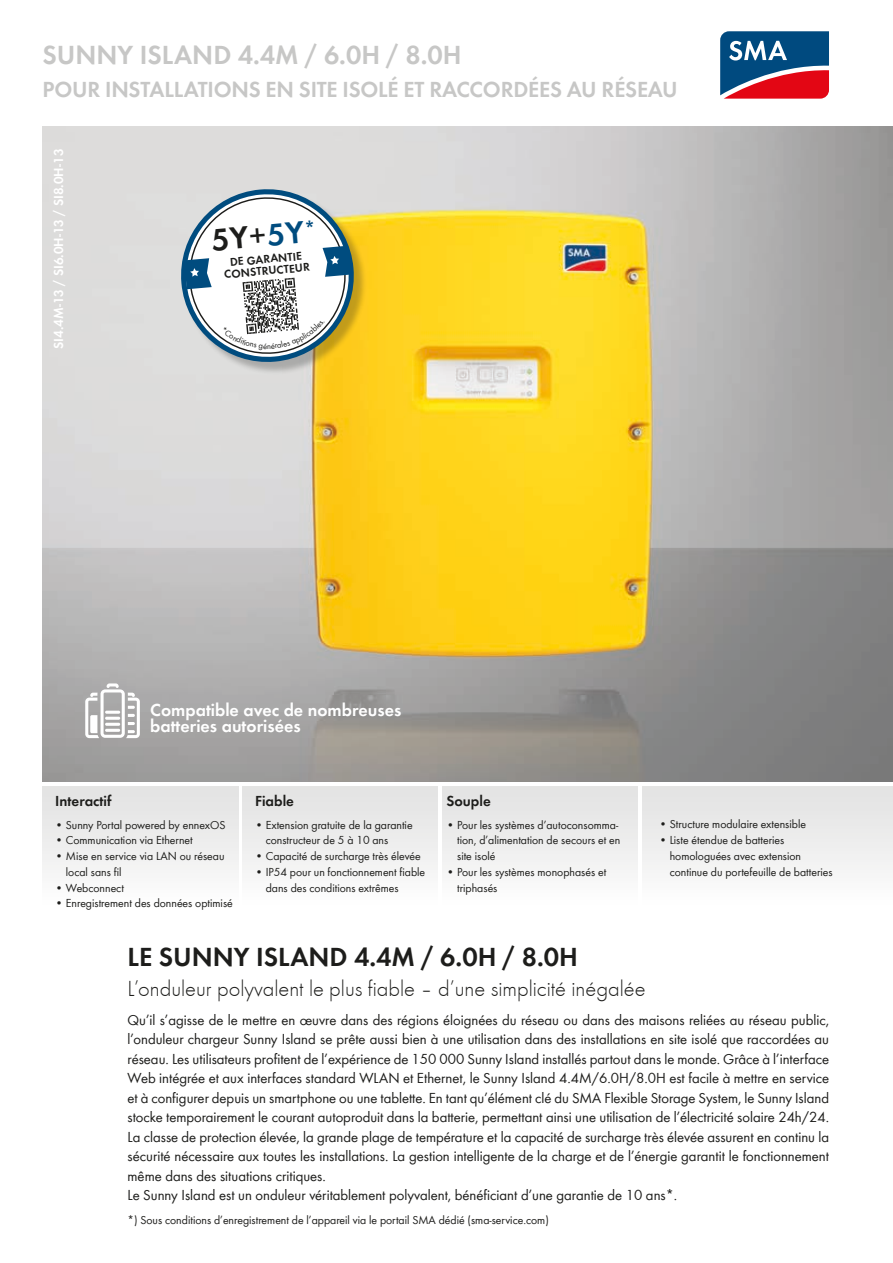
<style>
.page{position:relative;width:893px;height:1263px;background:#fff}
.page>*{position:absolute;margin:0;border:0;box-sizing:border-box;transform-origin:0 0}
.t1{font:600 31.95px "SMA Futura Global";color:#1d1d1b}
.t2{font:600 27px "SMA Futura Global";color:#1d1d1b}
.t3{font:600 27px "SMA Futura Global";color:#c7c7c6}
.t4{font:300 22.5px "SMA Futura Global";color:#1d1d1b}
.t5{font:600 22.5px "SMA Futura Global";letter-spacing:-.01em;color:#c7c7c6}
.t6{font:600 18px/16.5px "SMA Futura Global";color:#fff}
.t7{font:15px/19.5px "SMA Futura Global";color:#1d1d1b}
.t8{font:600 15px "SMA Futura Global";color:#1d1d1b}
.t9{font:600 13.5px "SMA Futura Global";color:#fff}
.t10{font:12px/15.8px "SMA Futura Global";color:#1d1d1b}
.t11{font:600 11.7px/11.7px "SMA Futura Global";color:#1d1d1b;text-align:center}
.s1{color:#004c7f}
</style>
<div class="page">
<svg style="left:720px;top:31px;width:109px;height:68px;background:#655375"></svg>
<img style="left:43px;top:126px;width:850px;height:656px">
<svg style="left:85px;top:683px;width:55px;height:55px"></svg>
<hr style="left:105px;top:711px;width:15px;height:3px;background:#fff;border-radius:2px">
<hr style="left:105px;top:717px;width:15px;height:3px;background:#fff;border-radius:2px">
<hr style="left:105px;top:723px;width:15px;height:3px;background:#fff;border-radius:2px">
<hr style="left:105px;top:729px;width:15px;height:3px;background:#fff;border-radius:2px">
<div style="left:43px;top:787px;width:195px;height:119px;background:linear-gradient(to bottom,#e1e1e1,#fdfdfd)"></div>
<div style="left:242px;top:787px;width:196px;height:119px;background:linear-gradient(to bottom,#e1e1e1,#fdfdfd)"></div>
<div style="left:442px;top:787px;width:196px;height:119px;background:linear-gradient(to bottom,#e1e1e1,#fdfdfd)"></div>
<div style="left:642px;top:787px;width:251px;height:119px;background:linear-gradient(to bottom,#e1e1e1,#fdfdfd)"></div>
<div style="left:183px;top:191px;width:184px;height:184px;background:#1d1d1b;opacity:.27"></div>
<svg style="left:177px;top:185px;width:181px;height:181px"></svg>
<h2 class="t3" style="left:43px;top:39px;width:421px">SUNNY ISLAND 4.4M / 6.0H / 8.0H</h2>
<h3 class="t5" style="left:43px;top:76px;width:637px">POUR INSTALLATIONS EN SITE ISOLÉ ET RACCORDÉES AU RÉSEAU</h3>
<p class="t9" style="left:51px;top:349px;width:201px;rotate:-90deg">SI4.4M-13 / SI6.0H-13 / SI8.0H-13</p>
<h1 class="t1" style="left:210px;top:221px;width:107px;rotate:-5deg">5Y+<span class="s1">5Y</span><sup>*</sup></h1>
<p class="t11" style="left:223px;top:257px;width:87px;rotate:-5deg">DE GARANTIE<br>CONSTRUCTEUR</p>
<p class="t6" style="left:150px;top:701px;width:253px">Compatible avec de nombreuses batteries autorisées</p>
<p class="t8" style="left:55px;top:792px;width:58px">Interactif</p>
<p class="t10" style="left:55px;top:816px;width:172px">• Sunny Portal powered by ennexOS</p>
<p class="t10" style="left:55px;top:832px;width:139px">• Communication via Ethernet</p>
<p class="t10" style="left:66px;top:848px;width:160px;text-indent:-11px">• Mise en service via LAN ou réseau local sans fil</p>
<p class="t10" style="left:55px;top:879px;width:70px">• Webconnect</p>
<p class="t10" style="left:55px;top:895px;width:179px">• Enregistrement des données optimisé</p>
<p class="t8" style="left:255px;top:792px;width:40px">Fiable</p>
<p class="t10" style="left:266px;top:816px;width:148px;text-indent:-11px">• Extension gratuite de la garantie constructeur de 5 à 10 ans</p>
<p class="t10" style="left:255px;top:848px;width:167px">• Capacité de surcharge très élevée</p>
<p class="t10" style="left:266px;top:864px;width:161px;text-indent:-11px">• IP54 pour un fonctionnement fiable dans des conditions extrêmes</p>
<p class="t8" style="left:446px;top:792px;width:46px">Souple</p>
<p class="t10" style="left:457px;top:816px;width:165px;text-indent:-11px">• Pour les systèmes d’autoconsomma&shy;tion, d’alimentation de secours et en site isolé</p>
<p class="t10" style="left:457px;top:864px;width:151px;text-indent:-11px">• Pour les systèmes monophasés et triphasés</p>
<p class="t10" style="left:659px;top:816px;width:148px">• Structure modulaire extensible</p>
<p class="t10" style="left:670px;top:832px;width:164px;text-indent:-11px">• Liste étendue de batteries homologuées avec extension continue du portefeuille de batteries</p>
<h2 class="t2" style="left:128px;top:941px;width:452px">LE SUNNY ISLAND 4.4M / 6.0H / 8.0H</h2>
<h3 class="t4" style="left:128px;top:975px;width:520px">L’onduleur polyvalent le plus fiable – d’une simplicité inégalée</h3>
<p class="t7" style="left:128px;top:1010px;width:703px">Qu’il s’agisse de le mettre en œuvre dans des régions éloignées du réseau ou dans des maisons reliées au réseau public, l’onduleur chargeur Sunny Island se prête aussi bien à une utilisation dans des installations en site isolé que raccordées au réseau. Les utilisateurs profitent de l’expérience de 150 000 Sunny Island installés partout dans le monde. Grâce à l’interface Web intégrée et aux interfaces standard WLAN et Ethernet, le Sunny Island 4.4M/6.0H/8.0H est facile à mettre en service et à configurer depuis un smartphone ou une tablette. En tant qu’élément clé du SMA Flexible Storage System, le Sunny Island stocke temporairement le courant autoproduit dans la batterie, permettant ainsi une utilisation de l’électricité solaire 24h/24.<br>La classe de protection élevée, la grande plage de température et la capacité de surcharge très élevée assurent en continu la sécurité nécessaire aux toutes les installations. La gestion intelligente de la charge et de l’énergie garantit le fonctionnement même dans des situations critiques.<br>Le Sunny Island est un onduleur véritablement polyvalent, bénéficiant d’une garantie de 10 ans*.</p>
<p class="t10" style="left:128px;top:1212px;width:423px">*) Sous conditions d’enregistrement de l’appareil via le portail SMA dédié (sma-service.com)</p>
</div>
